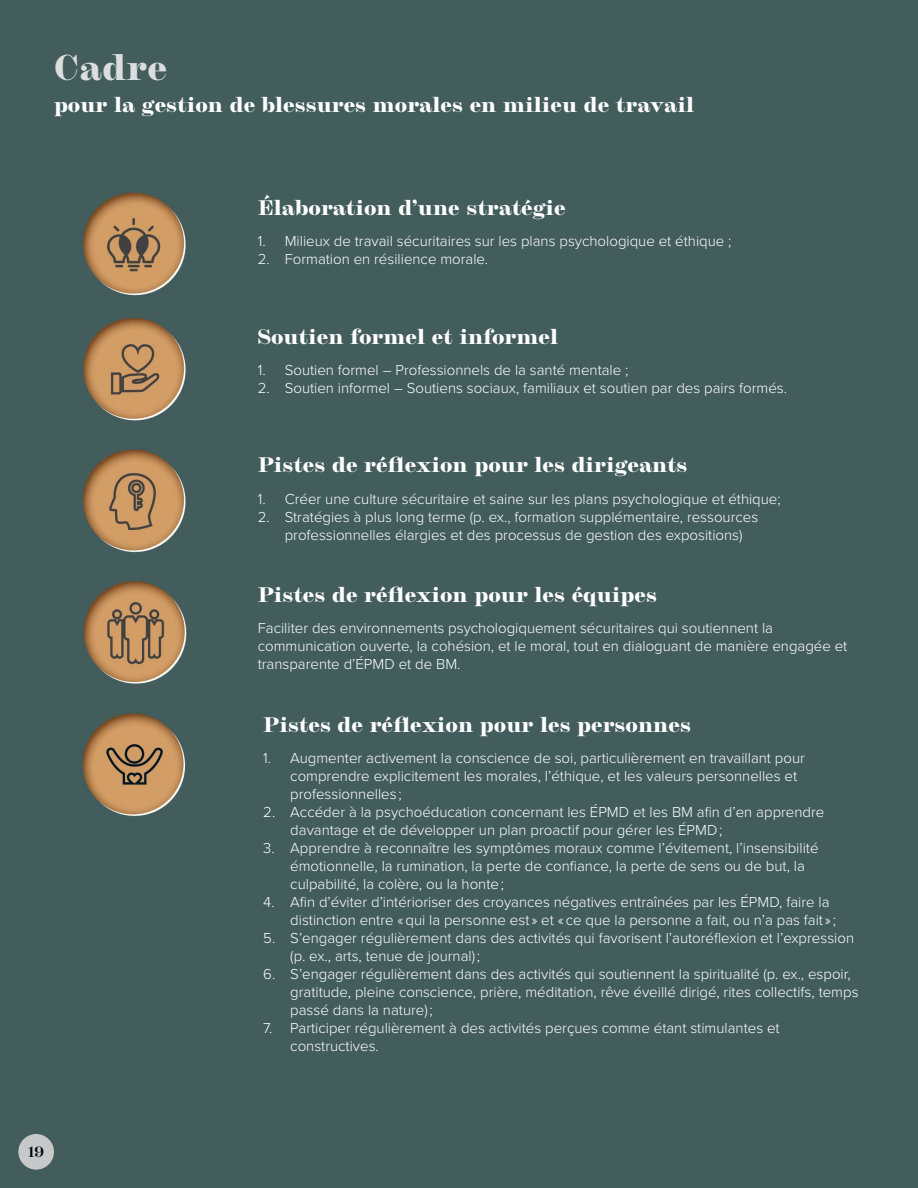
<style>
.page{position:relative;width:918px;height:1188px;background:#435d5d}
.page>*{position:absolute;margin:0;border:0;box-sizing:border-box;transform-origin:0 0}
.t1{font:900 36px "Chapman";letter-spacing:.01em;color:#dcddde}
.t2{font:900 21px "Chapman";color:#fff}
.t3{font:300 15px/18px "Proxima Nova";color:#fff}
.t4{font:700 15px "Chapman";color:#000}
</style>
<div class="page">
<div style="left:18px;top:1134px;width:36px;height:36px;background:#c7c8ca;border-radius:50%"></div>
<h1 class="t1" style="left:54px;top:40px;width:115px">Cadre</h1>
<h2 class="t2" style="left:54px;top:89px;width:642px">pour la gestion de blessures morales en milieu de travail</h2>
<h2 class="t2" style="left:258px;top:191px;width:309px">Élaboration d’une stratégie</h2>
<p class="t3" style="left:258px;top:231px;width:475px">1. Milieux de travail sécuritaires sur les plans psychologique et éthique ;</p>
<p class="t3" style="left:258px;top:249px;width:232px">2. Formation en résilience morale.</p>
<h2 class="t2" style="left:258px;top:320px;width:302px">Soutien formel et informel</h2>
<p class="t3" style="left:258px;top:360px;width:372px">1. Soutien formel – Professionnels de la santé mentale ;</p>
<p class="t3" style="left:258px;top:378px;width:531px">2. Soutien informel – Soutiens sociaux, familiaux et soutien par des pairs formés.</p>
<h2 class="t2" style="left:258px;top:449px;width:431px">Pistes de réflexion pour les dirigeants</h2>
<p class="t3" style="left:258px;top:489px;width:524px">1. Créer une culture sécuritaire et saine sur les plans psychologique et éthique;</p>
<p class="t3" style="left:285px;top:507px;width:475px;text-indent:-27px">2. Stratégies à plus long terme (p. ex., formation supplémentaire, ressources professionnelles élargies et des processus de gestion des expositions)</p>
<h2 class="t2" style="left:258px;top:579px;width:401px">Pistes de réflexion pour les équipes</h2>
<p class="t3" style="left:258px;top:618px;width:591px">Faciliter des environnements psychologiquement sécuritaires qui soutiennent la communication ouverte, la cohésion, et le moral, tout en dialoguant de manière engagée et transparente d’ÉPMD et de BM.</p>
<h2 class="t2" style="left:263px;top:708px;width:429px">Pistes de réflexion pour les personnes</h2>
<p class="t3" style="left:290px;top:748px;width:516px;text-indent:-27px">1. Augmenter activement la conscience de soi, particulièrement en travaillant pour comprendre explicitement les morales, l’éthique, et les valeurs personnelles et professionnelles ;</p>
<p class="t3" style="left:290px;top:802px;width:536px;text-indent:-27px">2. Accéder à la psychoéducation concernant les ÉPMD et les BM afin d’en apprendre davantage et de développer un plan proactif pour gérer les ÉPMD ;</p>
<p class="t3" style="left:290px;top:838px;width:530px;text-indent:-27px">3. Apprendre à reconnaître les symptômes moraux comme l’évitement, l’insensibilité émotionnelle, la rumination, la perte de confiance, la perte de sens ou de but, la culpabilité, la colère, ou la honte ;</p>
<p class="t3" style="left:290px;top:892px;width:547px;text-indent:-27px">4. Afin d’éviter d’intérioriser des croyances négatives entraînées par les ÉPMD, faire la distinction entre « qui la personne est » et « ce que la personne a fait, ou n’a pas fait » ;</p>
<p class="t3" style="left:290px;top:928px;width:565px;text-indent:-27px">5. S’engager régulièrement dans des activités qui favorisent l’autoréflexion et l’expression (p. ex., arts, tenue de journal) ;</p>
<p class="t3" style="left:290px;top:964px;width:570px;text-indent:-27px">6. S’engager régulièrement dans des activités qui soutiennent la spiritualité (p. ex., espoir, gratitude, pleine conscience, prière, méditation, rêve éveillé dirigé, rites collectifs, temps passé dans la nature) ;</p>
<p class="t3" style="left:290px;top:1018px;width:491px;text-indent:-27px">7. Participer régulièrement à des activités perçues comme étant stimulantes et constructives.</p>
<p class="t4" style="left:28px;top:1140px;width:18px">19</p>
</div>
